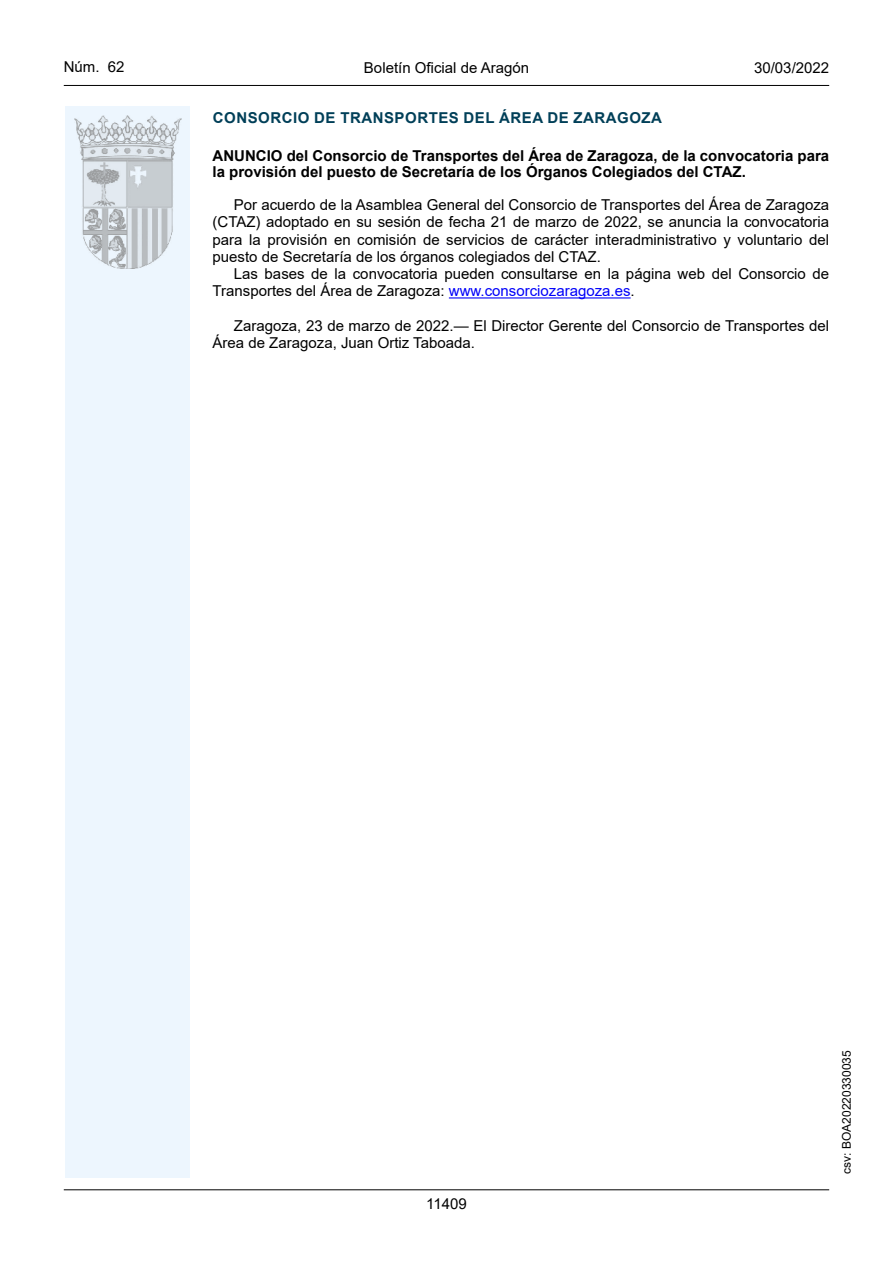
<style>
.page{position:relative;width:893px;height:1263px;background:#fff}
.page>*{position:absolute;margin:0;border:0;box-sizing:border-box;transform-origin:0 0}
.inicio_de_parrafo{font:15px/17.2px "Arial";color:#000}
.Titulo_text{font:700 15px/16.5px "Arial";color:#000}
.emisor_text{font:700 15px "Arial";letter-spacing:.035em;color:#003f58}
.estilo_head-c{font:15px "Arial";color:#000}
.estilo_head-d{font:15px "Arial MT2";color:#000}
.estilo_head-i{font:15px "Arial MT2";color:#000}
.numero_pagina{font:15px "Arial MT2";color:#000}
.estilo_head-i-2{font:12px "Arial MT2";color:#000}
.s1{color:#0000fa}
.s2{font-family:"Arial MT2"}
</style>
<div class="page">
<hr style="left:64px;top:1189px;width:765px;height:1px;background:#000">
<hr style="left:64px;top:85px;width:765px;height:1px;background:#000">
<div style="left:65px;top:106px;width:125px;height:1072px;background:#edf6fe"></div>
<img style="left:75px;top:115px;width:106px;height:153px">
<hr style="left:449px;top:297px;width:182px;height:1px;background:#0000fa">
<p class="estilo_head-i" style="left:64px;top:57px;width:62px">Núm. 62</p>
<p class="estilo_head-c" style="left:364px;top:57px;width:167px">Boletín Oficial de Aragón</p>
<p class="estilo_head-d" style="left:754px;top:57px;width:77px">30/03/2022</p>
<h5 class="emisor_text" style="left:213px;top:107px;width:451px">CONSORCIO DE TRANSPORTES DEL ÁREA DE ZARAGOZA</h5>
<p class="Titulo_text" style="left:213px;top:147px;width:618px">ANUNCIO del Consorcio de Transportes del Área de Zaragoza, de la convocatoria para la provisión del puesto de Secretaría de los Órganos Colegiados del CTAZ.</p>
<p class="inicio_de_parrafo" style="left:213px;top:196px;width:618px;text-align:justify;text-indent:21px">Por acuerdo de la Asamblea General del Consorcio de Transportes del Área de Zaragoza (CTAZ) adoptado en su sesión de fecha 21 de marzo de 2022, se anuncia la convocatoria para la provisión en comisión de servicios de carácter interadministrativo y voluntario del puesto de Secretaría de los órganos colegiados del CTAZ.</p>
<p class="inicio_de_parrafo" style="left:213px;top:265px;width:618px;text-indent:21px">Las bases de la convocatoria pueden consultarse en la página web del Consorcio de<br>Transportes del Área de Zaragoza: <span class="s1">www.consorciozaragoza.es</span><span class="s2">.</span></p>
<p class="inicio_de_parrafo" style="left:213px;top:317px;width:618px;text-indent:21px">Zaragoza, 23 de marzo de 2022.— El Director Gerente del Consorcio de Transportes del<br>Área de Zaragoza, Juan Ortiz Taboada.</p>
<p class="numero_pagina" style="left:426px;top:1193px;width:42px">11409</p>
<p class="estilo_head-i-2" style="left:838px;top:1174px;width:125px;rotate:-90deg">csv: BOA20220330035</p>
</div>
